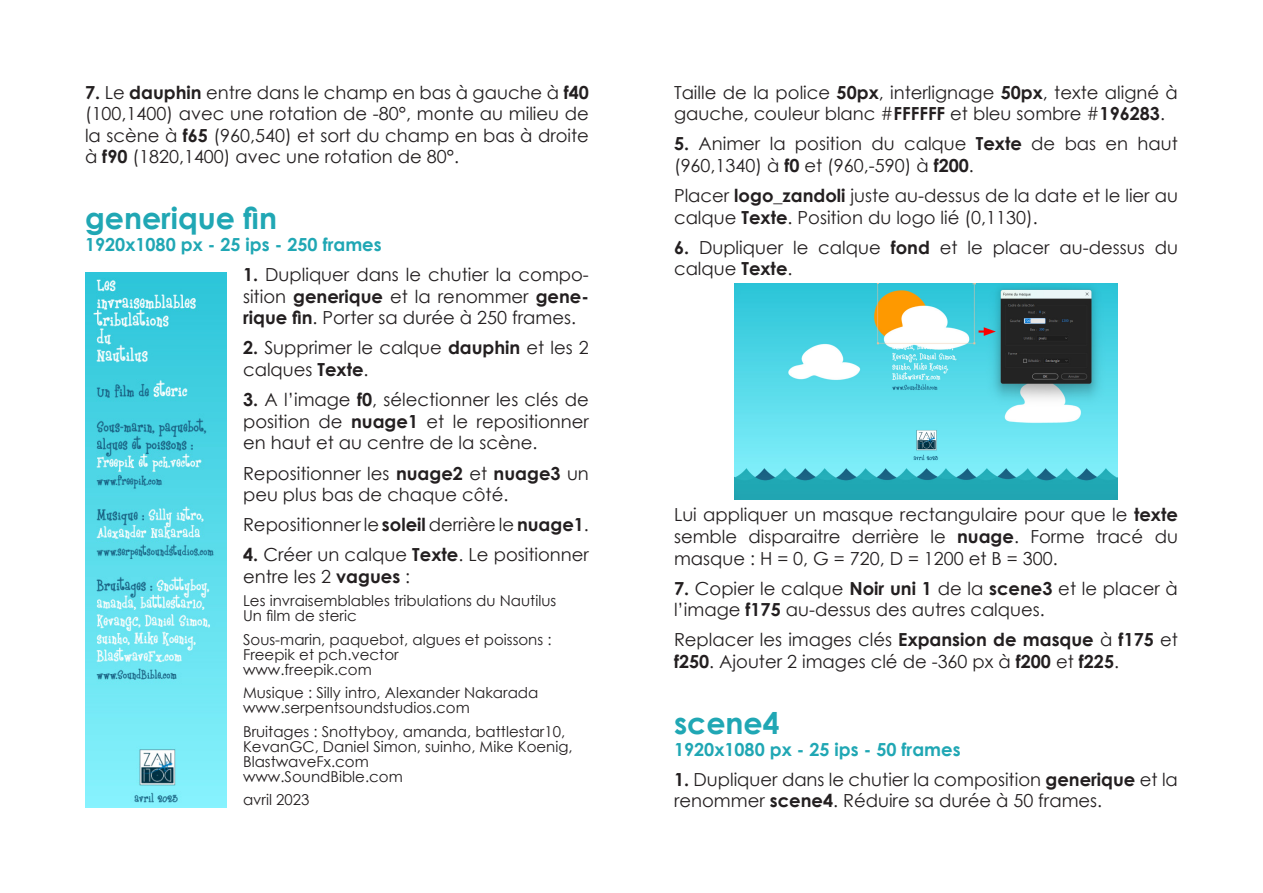
<style>
.page{position:relative;width:1263px;height:893px;background:#fff}
.page>*{position:absolute;margin:0;border:0;box-sizing:border-box;transform-origin:0 0}
.t1{font:700 30px "Century Gothic";color:#20a7b4}
.t2{font:18px/21.6px "Century Gothic";color:#231f20}
.t3{font:700 18px "Century Gothic";color:#20a7b4}
.t4{font:15px/15px "Century Gothic";color:#231f20}
.s1{font-weight:700}
</style>
<div class="page">
<img style="left:735px;top:284px;width:382px;height:216px">
<img style="left:85px;top:272px;width:141px;height:536px">
<p class="t2" style="left:85px;top:81px;width:505px;text-align:justify"><span class="s1">7.</span> Le <span class="s1">dauphin</span> entre dans le champ en bas à gauche à <span class="s1">f40 </span>(100,1400) avec une rotation de -80°, monte au milieu de la scène à <span class="s1">f65</span> (960,540) et sort du champ en bas à droite à <span class="s1">f90</span> (1820,1400) avec une rotation de 80°.</p>
<p class="t1" style="left:85px;top:196px;width:193px">generique fin</p>
<p class="t3" style="left:85px;top:231px;width:298px">1920x1080 px - 25 ips - 250 frames</p>
<p class="t2" style="left:243px;top:264px;width:347px;text-align:justify"><span class="s1">1.</span> Dupliquer dans le chutier la compo&shy;sition <span class="s1">generique</span> et la renommer <span class="s1">gene&shy;rique fin</span>. Porter sa durée à 250 frames.</p>
<p class="t2" style="left:243px;top:337px;width:347px"><span class="s1">2.</span> Supprimer le calque <span class="s1">dauphin</span> et les 2 calques <span class="s1">Texte</span>.</p>
<p class="t2" style="left:243px;top:389px;width:347px;text-align:justify"><span class="s1">3.</span> A l’image <span class="s1">f0</span>, sélectionner les clés de position de <span class="s1">nuage1</span> et le repositionner en haut et au centre de la scène.</p>
<p class="t2" style="left:243px;top:462px;width:347px">Repositionner les <span class="s1">nuage2</span> et <span class="s1">nuage3</span> un peu plus bas de chaque côté.</p>
<p class="t2" style="left:243px;top:514px;width:347px">Repositionner le <span class="s1">soleil</span> derrière le <span class="s1">nuage1</span>.</p>
<p class="t2" style="left:243px;top:544px;width:347px"><span class="s1">4.</span> Créer un calque <span class="s1">Texte</span>. Le positionner entre les 2 <span class="s1">vagues</span> :</p>
<p class="t4" style="left:243px;top:593px;width:315px">Les invraisemblables tribulations du Nautilus<br>Un film de steric</p>
<p class="t4" style="left:243px;top:632px;width:310px">Sous-marin, paquebot, algues et poissons :<br>Freepik et pch.vector<br>www.freepik.com</p>
<p class="t4" style="left:243px;top:685px;width:297px">Musique : Silly intro, Alexander Nakarada www.serpentsoundstudios.com</p>
<p class="t4" style="left:243px;top:724px;width:331px">Bruitages : Snottyboy, amanda, battlestar10,<br>KevanGC, Daniel Simon, suinho, Mike Koenig,<br>BlastwaveFx.com<br>www.SoundBible.com</p>
<p class="t4" style="left:243px;top:792px;width:68px">avril 2023</p>
<p class="t2" style="left:674px;top:81px;width:505px">Taille de la police <span class="s1">50px</span>, interlignage <span class="s1">50px</span>, texte aligné à gauche, couleur blanc #<span class="s1">FFFFFF</span> et bleu sombre #<span class="s1">196283</span>.</p>
<p class="t2" style="left:674px;top:133px;width:505px"><span class="s1">5.</span> Animer la position du calque <span class="s1">Texte</span> de bas en haut (960,1340) à <span class="s1">f0</span> et (960,-590) à <span class="s1">f200</span>.</p>
<p class="t2" style="left:674px;top:184px;width:505px">Placer <span class="s1">logo_zandoli</span> juste au-dessus de la date et le lier au calque <span class="s1">Texte</span>. Position du logo lié (0,1130).</p>
<p class="t2" style="left:674px;top:236px;width:505px"><span class="s1">6.</span> Dupliquer le calque <span class="s1">fond</span> et le placer au-dessus du calque <span class="s1">Texte</span>.</p>
<p class="t2" style="left:674px;top:504px;width:505px;text-align:justify">Lui appliquer un masque rectangulaire pour que le <span class="s1">texte </span>semble disparaitre derrière le <span class="s1">nuage</span>. Forme tracé du masque : H = 0, G = 720, D = 1200 et B = 300.</p>
<p class="t2" style="left:674px;top:577px;width:505px"><span class="s1">7.</span> Copier le calque <span class="s1">Noir uni 1</span> de la <span class="s1">scene3</span> et le placer à l’image <span class="s1">f175</span> au-dessus des autres calques.</p>
<p class="t2" style="left:674px;top:629px;width:505px">Replacer les images clés <span class="s1">Expansion de masque</span> à <span class="s1">f175</span> et <span class="s1">f250</span>. Ajouter 2 images clé de -360 px à <span class="s1">f200</span> et <span class="s1">f225</span>.</p>
<p class="t1" style="left:674px;top:700px;width:107px">scene4</p>
<p class="t3" style="left:674px;top:735px;width:288px">1920x1080 px - 25 ips - 50 frames</p>
<p class="t2" style="left:674px;top:768px;width:505px"><span class="s1">1.</span> Dupliquer dans le chutier la composition <span class="s1">generique</span> et la renommer <span class="s1">scene4</span>. Réduire sa durée à 50 frames.</p>
</div>
